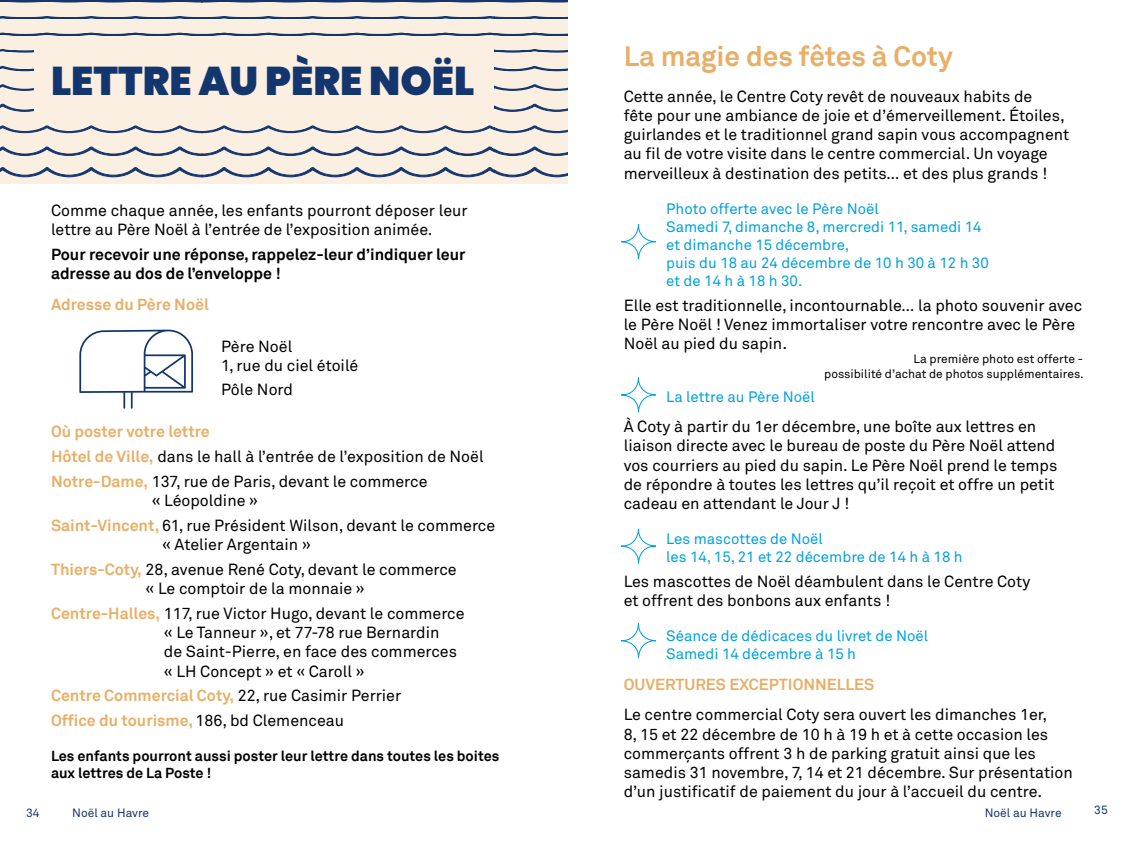
<style>
.page{position:relative;width:1134px;height:851px;background:#fff}
.page>*{position:absolute;margin:0;border:0;box-sizing:border-box;transform-origin:0 0}
.t1{font:900 40px "Poppins";color:#14366f}
.t2{font:700 28px "Akkurat";color:#e7af68}
.t3{font:16px/19.2px "Akkurat Pro";color:#000}
.t4{font:700 16px/24.8px "Akkurat";color:#e7af68}
.t5{font:700 16px/19.2px "Akkurat";color:#000}
.t6{font:15px/18px "Akkurat Pro";color:#00a2dc}
.t7{font:700 14.4px/17.4px "Akkurat";color:#000}
.t8{font:12px/14.4px "Akkurat Pro";color:#000;text-align:right}
.t9{font:12px "Akkurat Pro";color:#14366f}
.s1{font-family:"Poppins";font-size:14.4px;color:#fff}
.s2{font-family:"Akkurat";font-weight:700;color:#e7af68}
.s3{font-family:"Akkurat Pro";font-weight:400;color:#000}
</style>
<div class="page">
<div style="left:0;top:0;width:567px;height:183px;background:#fbefe2"></div>
<svg style="left:0;top:167px;width:567px;height:10px"></svg>
<svg style="left:0;top:146px;width:567px;height:10px"></svg>
<svg style="left:0;top:125px;width:567px;height:9px"></svg>
<svg style="left:0;top:103px;width:567px;height:9px"></svg>
<svg style="left:0;top:84px;width:567px;height:7px"></svg>
<svg style="left:0;top:66px;width:567px;height:6px"></svg>
<svg style="left:0;top:49px;width:567px;height:4px"></svg>
<svg style="left:0;top:32px;width:567px;height:4px"></svg>
<svg style="left:0;top:16px;width:567px;height:3px"></svg>
<svg style="left:0;top:0;width:567px;height:3px;background:#4c638b"></svg>
<div style="left:34px;top:47px;width:459px;height:68px;background:#fbefe2"></div>
<svg style="left:79px;top:329px;width:114px;height:79px"></svg>
<svg style="left:621px;top:224px;width:35px;height:35px"></svg>
<div style="left:621px;top:224px;width:35px;height:35px;border:1px solid #00a2dc;border-radius:50%"></div>
<svg style="left:621px;top:378px;width:35px;height:34px"></svg>
<div style="left:621px;top:377px;width:35px;height:35px;border:1px solid #00a2dc;border-radius:50%"></div>
<svg style="left:621px;top:529px;width:35px;height:34px"></svg>
<div style="left:621px;top:528px;width:35px;height:35px;border:1px solid #00a2dc;border-radius:50%"></div>
<svg style="left:621px;top:623px;width:35px;height:34px"></svg>
<div style="left:621px;top:623px;width:35px;height:35px;border:1px solid #00a2dc;border-radius:50%"></div>
<h1 class="t1" style="left:51px;top:58px;width:425px">LETTRE AU PÈRE NOËL</h1>
<p class="t3" style="left:51px;top:201px;width:418px">Comme chaque année, les enfants pourront déposer leur lettre au Père Noël à l’entrée de l’exposition animée.</p>
<p class="t5" style="left:51px;top:245px;width:416px">Pour recevoir une réponse, rappelez-leur d’indiquer leur adresse au dos de l’enveloppe !</p>
<p class="t4" style="left:51px;top:292px;width:159px">Adresse du Père Noël</p>
<p class="t3" style="left:221px;top:337px;width:139px">Père Noël<br>1, rue du ciel étoilé</p>
<p class="t3" style="left:221px;top:380px;width:73px">Pôle Nord</p>
<p class="t4" style="left:51px;top:419px;width:171px">Où poster votre lettre <span class="s1">?</span></p>
<p class="t3" style="left:51px;top:444px;width:434px;line-height:24.8px"><span class="s2">Hôtel de Ville,</span> dans le hall à l’entrée de l’exposition de Noël<br><span class="s2">Notre-Dame,</span> 137, rue de Paris, devant le commerce</p>
<p class="t3" style="left:51px;top:488px;width:446px;line-height:24.8px;text-indent:101px">« Léopoldine »<br><span class="s2">Saint-Vincent,</span> 61, rue Président Wilson, devant le commerce</p>
<p class="t3" style="left:51px;top:532px;width:407px;line-height:24.8px;text-indent:111px">« Atelier Argentain »<br><span class="s2">Thiers-Coty,</span> 28, avenue René Coty, devant le commerce</p>
<p class="t3" style="left:51px;top:576px;width:415px;line-height:24.8px;text-align:center">« Le comptoir de la monnaie »<br><span class="s2">Centre-Halles,</span> 117, rue Victor Hugo, devant le commerce</p>
<p class="t3" style="left:164px;top:623px;width:295px">« Le Tanneur », et 77-78 rue Bernardin de Saint-Pierre, en face des commerces « LH Concept » et « Caroll »</p>
<p class="t4" style="left:51px;top:683px;width:352px">Centre Commercial Coty, <span class="s3">22, rue Casimir Perrier<br></span>Office du tourisme, <span class="s3">186, bd Clemenceau</span></p>
<p class="t7" style="left:51px;top:747px;width:450px">Les enfants pourront aussi poster leur lettre dans toutes les boites aux lettres de La Poste !</p>
<h2 class="t2" style="left:624px;top:38px;width:331px">La magie des fêtes à Coty</h2>
<p class="t3" style="left:624px;top:87px;width:447px">Cette année, le Centre Coty revêt de nouveaux habits de<br>fête pour une ambiance de joie et d’émerveillement. Étoiles, guirlandes et le traditionnel grand sapin vous accompagnent au fil de votre visite dans le centre commercial. Un voyage merveilleux à destination des petits… et des plus grands !</p>
<p class="t6" style="left:666px;top:200px;width:324px">Photo offerte avec le Père Noël<br>Samedi 7, dimanche 8, mercredi 11, samedi 14 et dimanche 15 décembre,<br>puis du 18 au 24 décembre de 10 h 30 à 12 h 30 et de 14 h à 18 h 30.</p>
<p class="t3" style="left:624px;top:296px;width:460px">Elle est traditionnelle, incontournable… la photo souvenir avec le Père Noël ! Venez immortaliser votre rencontre avec le Père<br>Noël au pied du sapin.</p>
<p class="t8" style="left:824px;top:352px;width:261px">La première photo est offerte -<br>possibilité d’achat de photos supplémentaires.</p>
<p class="t6" style="left:666px;top:387px;width:150px">La lettre au Père Noël</p>
<p class="t3" style="left:624px;top:417px;width:435px">À Coty à partir du 1er décembre, une boîte aux lettres en liaison directe avec le bureau de poste du Père Noël attend vos courriers au pied du sapin. Le Père Noël prend le temps de répondre à toutes les lettres qu’il reçoit et offre un petit cadeau en attendant le Jour J !</p>
<p class="t6" style="left:666px;top:530px;width:298px">Les mascottes de Noël<br>les 14, 15, 21 et 22 décembre de 14 h à 18 h</p>
<p class="t3" style="left:624px;top:572px;width:408px">Les mascottes de Noël déambulent dans le Centre Coty et offrent des bonbons aux enfants !</p>
<p class="t6" style="left:666px;top:627px;width:263px">Séance de dédicaces du livret de Noël<br>Samedi 14 décembre à 15 h</p>
<p class="t4" style="left:624px;top:671px;width:252px">OUVERTURES EXCEPTIONNELLES</p>
<p class="t3" style="left:624px;top:705px;width:451px">Le centre commercial Coty sera ouvert les dimanches 1er,<br>8, 15 et 22 décembre de 10 h à 19 h et à cette occasion les commerçants offrent 3 h de parking gratuit ainsi que les samedis 31 novembre, 7, 14 et 21 décembre. Sur présentation d’un justificatif de paiement du jour à l’accueil du centre.</p>
<p class="t9" style="left:26px;top:805px;width:15px">34</p>
<p class="t9" style="left:72px;top:805px;width:78px">Noël au Havre</p>
<p class="t9" style="left:985px;top:805px;width:78px">Noël au Havre</p>
<p class="t9" style="left:1094px;top:802px;width:15px">35</p>
</div>
